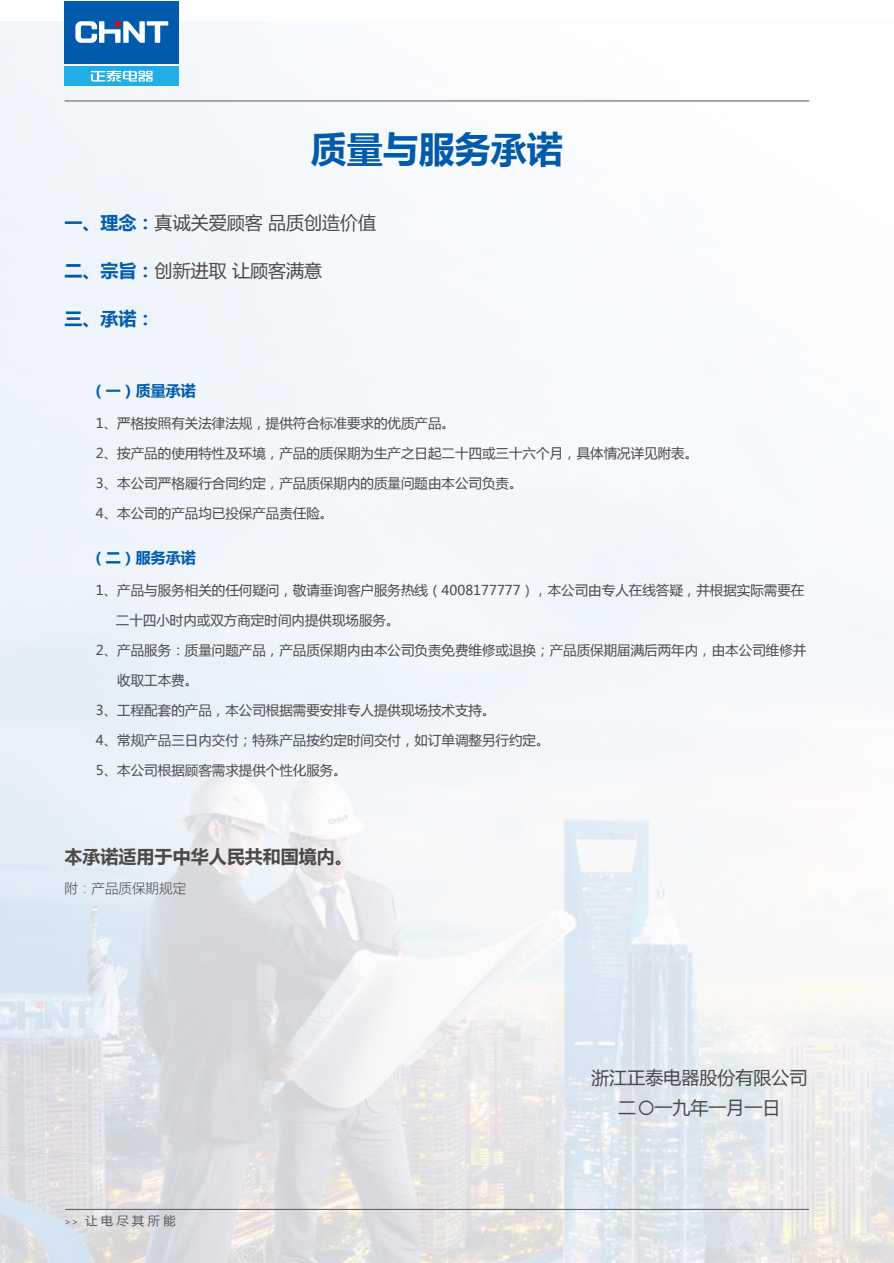
<style>
.page{position:relative;width:894px;height:1263px;background:#fff}
.page>*{position:absolute;margin:0;border:0;box-sizing:border-box;transform-origin:0 0}
.t1{font:700 36px "Microsoft Ya Hei";color:#005bac}
.t2{font:18px/30px "Microsoft Ya Hei";color:#4c4948;text-align:center}
.t3{font:700 18px "Microsoft Ya Hei";color:#4c4948}
.t4{font:700 18px "Microsoft Ya Hei";color:#005bac}
.t5{font:700 15px "Microsoft Ya Hei";color:#005bac}
.t6{font:13.5px "Microsoft Ya Hei";color:#4c4948}
.t7{font:300 13.5px "Microsoft Ya Hei";color:#4c4948}
.t8{font:12px "Microsoft Ya Hei";color:#595757}
.s1{font-weight:700;color:#005bac}
.s2{font-size:9px}
</style>
<div class="page">
<img style="left:0;top:21px;width:893px;height:1242px">
<hr style="left:65px;top:101px;width:744px;height:1px;background:#595757">
<hr style="left:65px;top:1209px;width:744px;height:1px;background:#595757">
<div style="left:65px;top:66px;width:114px;height:20px;background:#20aee6"></div>
<div style="left:65px;top:1px;width:114px;height:62px;background:#005bac"></div>
<svg style="left:75px;top:21px;width:93px;height:22px"></svg>
<svg style="left:91px;top:71px;width:62px;height:11px"></svg>
<h1 class="t1" style="left:311px;top:124px;width:253px">质量与服务承诺</h1>
<h2 class="t2" style="left:65px;top:207px;width:313px"><span class="s1">一、理念：</span>真诚关爱顾客 品质创造价值</h2>
<h2 class="t2" style="left:65px;top:255px;width:259px"><span class="s1">二、宗旨：</span>创新进取 让顾客满意</h2>
<h2 class="t4" style="left:65px;top:306px;width:91px">三、承诺：</h2>
<p class="t5" style="left:91px;top:380px;width:106px">（一）质量承诺</p>
<p class="t6" style="left:96px;top:414px;width:360px">1、严格按照有关法律法规，提供符合标准要求的优质产品。</p>
<p class="t6" style="left:96px;top:444px;width:603px">2、按产品的使用特性及环境，产品的质保期为生产之日起二十四或三十六个月，具体情况详见附表。</p>
<p class="t6" style="left:96px;top:474px;width:428px">3、本公司严格履行合同约定，产品质保期内的质量问题由本公司负责。</p>
<p class="t6" style="left:96px;top:504px;width:239px">4、本公司的产品均已投保产品责任险。</p>
<p class="t5" style="left:91px;top:547px;width:106px">（二）服务承诺</p>
<p class="t6" style="left:96px;top:581px;width:710px">1、产品与服务相关的任何疑问，敬请垂询客户服务热线（4008177777），本公司由专人在线答疑，并根据实际需要在</p>
<p class="t6" style="left:116px;top:611px;width:285px">二十四小时内或双方商定时间内提供现场服务。</p>
<p class="t6" style="left:96px;top:641px;width:711px">2、产品服务：质量问题产品，产品质保期内由本公司负责免费维修或退换；产品质保期届满后两年内，由本公司维修并</p>
<p class="t6" style="left:117px;top:671px;width:82px">收取工本费。</p>
<p class="t6" style="left:96px;top:701px;width:401px">3、工程配套的产品，本公司根据需要安排专人提供现场技术支持。</p>
<p class="t6" style="left:96px;top:731px;width:455px">4、常规产品三日内交付；特殊产品按约定时间交付，如订单调整另行约定。</p>
<p class="t6" style="left:96px;top:761px;width:252px">5、本公司根据顾客需求提供个性化服务。</p>
<h2 class="t3" style="left:65px;top:843px;width:289px">本承诺适用于中华人民共和国境内。</h2>
<p class="t7" style="left:65px;top:879px;width:123px">附：产品质保期规定</p>
<p class="t8" style="left:65px;top:1213px;width:112px"><span class="s2">&gt;&gt;</span> 让 电 尽 其 所 能</p>
<h2 class="t2" style="left:591px;top:1062px;width:217px">浙江正泰电器股份有限公司二〇一九年一月一日</h2>
</div>
